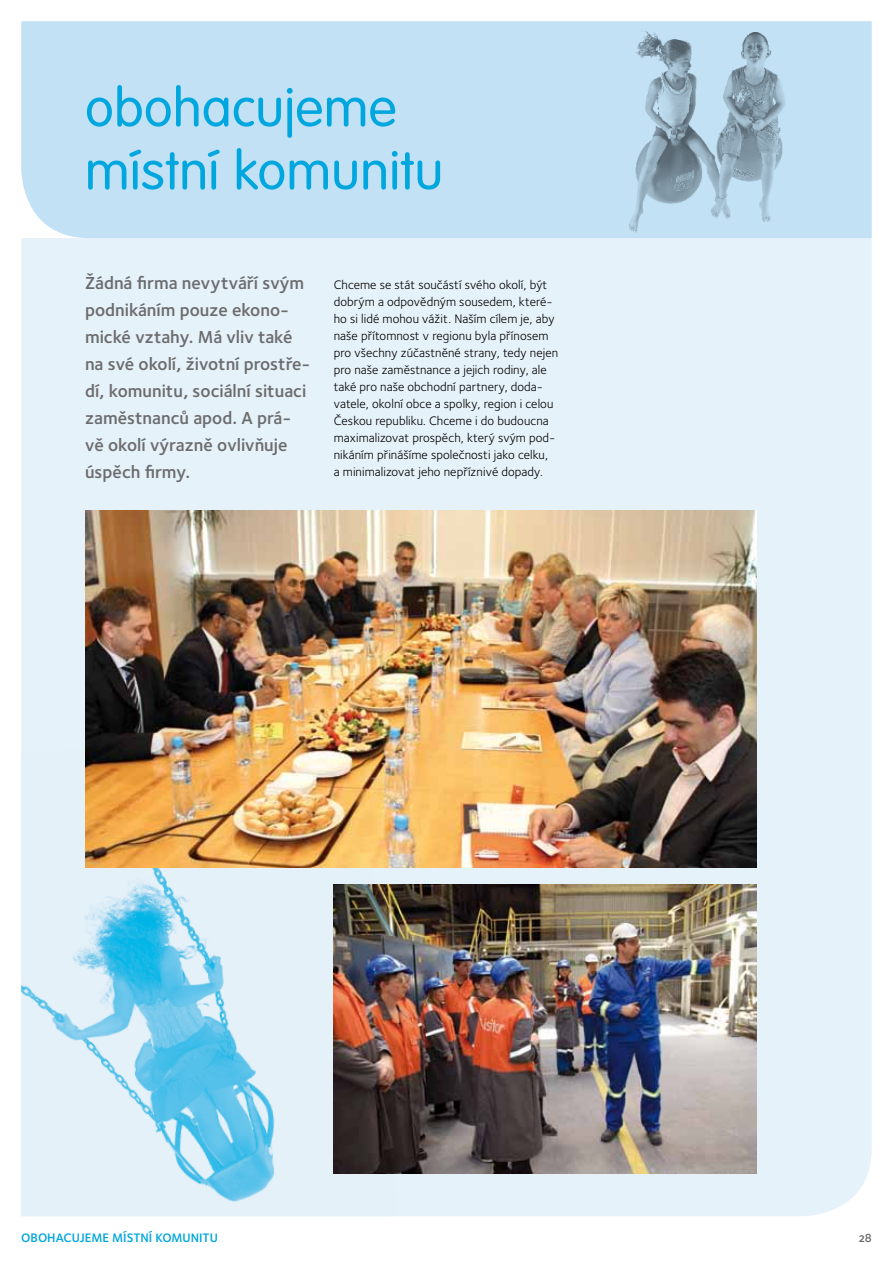
<style>
.page{position:relative;width:893px;height:1263px;background:#fff}
.page>*{position:absolute;margin:0;border:0;box-sizing:border-box;transform-origin:0 0}
.t1{font:300 57px/63px "VAG Rundschrift DOT";letter-spacing:.005em;color:#00a6de}
.t2{font:18px/27px "Foundry Sterling Demi CE";color:#6b6c6e}
.t3{font:12.75px/17px "Foundry Sterling Book OSFCE";letter-spacing:.005em;color:#000}
.t4{font:12.75px "Foundry Sterling Demi Expert CE";color:#00a6de}
.t5{font:12.75px "Foundry Sterling Demi Expert CE";color:#6b6c6e}
</style>
<div class="page">
<div style="left:21px;top:238px;width:851px;height:978px;background:#e6f2fa"></div>
<img style="left:21px;top:730px;width:376px;height:486px">
<div style="left:21px;top:21px;width:851px;height:217px;background:#c2e1f4"></div>
<img style="left:619px;top:21px;width:177px;height:217px">
<img style="left:85px;top:510px;width:672px;height:357px">
<img style="left:334px;top:884px;width:423px;height:290px">
<h1 class="t1" style="left:85px;top:77px;width:360px">obohacujeme místní komunitu</h1>
<h2 class="t2" style="left:85px;top:270px;width:227px">Žádná firma nevytváří svým podnikáním pouze ekono&shy;mické vztahy. Má vliv také na své okolí, životní prostře&shy;dí, komunitu, sociální situaci zaměstnanců apod. A prá&shy;vě okolí výrazně ovlivňuje úspěch firmy.</h2>
<p class="t3" style="left:334px;top:277px;width:226px">Chceme se stát součástí svého okolí, být dobrým a odpovědným sousedem, které&shy;ho si lidé mohou vážit. Naším cílem je, aby naše přítomnost v regionu byla přínosem pro všechny zúčastněné strany, tedy nejen pro naše zaměstnance a jejich rodiny, ale také pro naše obchodní partnery, doda&shy;vatele, okolní obce a spolky, region i celou Českou republiku. Chceme i do budoucna maximalizovat prospěch, který svým pod&shy;nikáním přinášíme společnosti jako celku,<br>a minimalizovat jeho nepříznivé dopady.</p>
<p class="t4" style="left:21px;top:1230px;width:198px">OBOHACUJEME MÍSTNÍ KOMUNITU</p>
<p class="t5" style="left:859px;top:1230px;width:14px">28</p>
</div>
